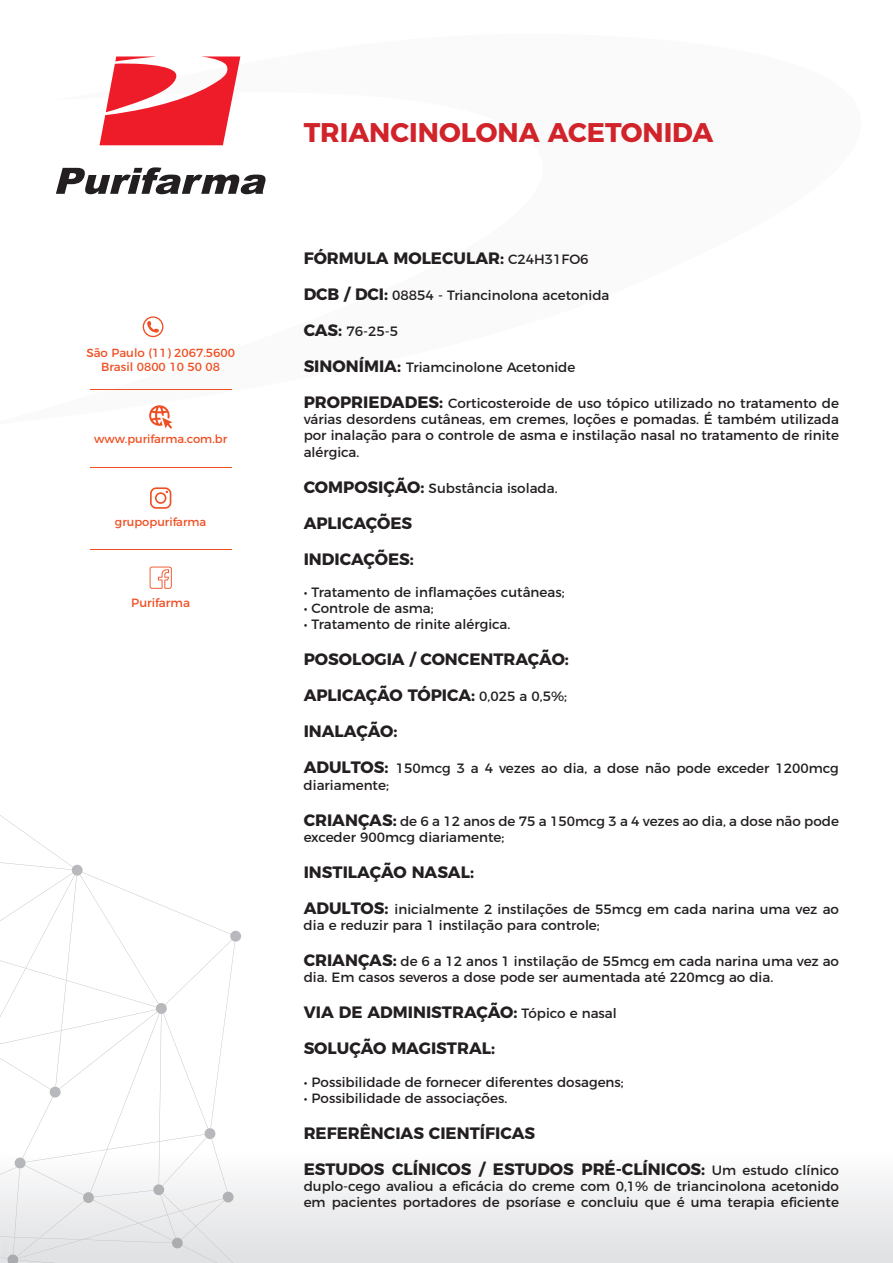
<style>
.page{position:relative;width:893px;height:1263px;background:#fff}
.page>*{position:absolute;margin:0;border:0;box-sizing:border-box;transform-origin:0 0}
.t1{font:700 27px "Montserrat";color:#d1232a}
.t2{font:700 16.5px/36px "Montserrat";color:#231f20}
.t3{font:13.5px/16.2px "Montserrat";color:#231f20}
.t4{font:12px "Montserrat";color:#ef4f23}
.t5{font:11.85px/14.4px "Montserrat";color:#ef4f23;text-align:center}
.t6{font:11.55px "Montserrat";color:#ef4f23}
.s1{font-weight:400;font-size:13.5px}
.s2{font-weight:700;font-size:16.5px}
</style>
<div class="page">
<img style="left:18px;top:1198px;width:144px;height:60px">
<div style="left:93px;top:1200px;width:69px;height:41px;background:#e9eaeb"></div>
<div style="left:25px;top:1168px;width:59px;height:27px;background:#f4f5f5"></div>
<img style="left:90px;top:1168px;width:16px;height:24px">
<img style="left:215px;top:1168px;width:13px;height:24px">
<img style="left:162px;top:1168px;width:32px;height:18px">
<img style="left:160px;top:1195px;width:2px;height:43px">
<img style="left:162px;top:1193px;width:71px;height:70px">
<img style="left:159px;top:1168px;width:1px;height:16px">
<img style="left:13px;top:1175px;width:7px;height:79px">
<img style="left:0;top:1168px;width:26px;height:7px">
<svg style="left:83px;top:1192px;width:11px;height:11px"></svg>
<svg style="left:223px;top:1191px;width:11px;height:11px"></svg>
<svg style="left:0;top:1254px;width:18px;height:9px"></svg>
<svg style="left:0;top:815px;width:241px;height:353px"></svg>
<svg style="left:153px;top:1184px;width:11px;height:11px"></svg>
<svg style="left:172px;top:1237px;width:11px;height:11px"></svg>
<svg style="left:150px;top:487px;width:21px;height:22px"></svg>
<svg style="left:150px;top:567px;width:22px;height:22px"></svg>
<hr style="left:90px;top:389px;width:141px;height:1px;background:#ef4f23">
<hr style="left:90px;top:467px;width:141px;height:1px;background:#ef4f23">
<hr style="left:90px;top:549px;width:141px;height:1px;background:#ef4f23">
<svg style="left:100px;top:56px;width:140px;height:89px"></svg>
<svg style="left:56px;top:167px;width:210px;height:27px"></svg>
<svg style="left:143px;top:316px;width:20px;height:21px"></svg>
<svg style="left:149px;top:405px;width:23px;height:24px"></svg>
<p class="t5" style="left:86px;top:344px;width:150px">São Paulo (11) 2067.5600<br>Brasil 0800 10 50 08</p>
<p class="t6" style="left:94px;top:430px;width:135px">www.purifarma.com.br</p>
<p class="t6" style="left:115px;top:513px;width:93px">grupopurifarma</p>
<p class="t4" style="left:131px;top:593px;width:60px">Purifarma</p>
<h1 class="t1" style="left:304px;top:110px;width:411px">TRIANCINOLONA ACETONIDA</h1>
<p class="t2" style="left:304px;top:239px;width:286px">FÓRMULA MOLECULAR: <span class="s1">C24H31FO6</span></p>
<p class="t3" style="left:304px;top:286px;width:307px"><span class="s2">DCB / DCI:</span> 08854 - Triancinolona acetonida</p>
<p class="t3" style="left:304px;top:322px;width:96px"><span class="s2">CAS:</span> 76-25-5</p>
<p class="t3" style="left:304px;top:358px;width:273px"><span class="s2">SINONÍMIA:</span> Triamcinolone Acetonide</p>
<p class="t3" style="left:304px;top:394px;width:537px;text-align:justify"><span class="s2">PROPRIEDADES:</span> Corticosteroide de uso tópico utilizado no tratamento de várias desordens cutâneas, em cremes, loções e pomadas. É também utilizada por inalação para o controle de asma e instilação nasal no tratamento de rinite alérgica.</p>
<p class="t3" style="left:304px;top:479px;width:256px"><span class="s2">COMPOSIÇÃO:</span> Substância isolada.</p>
<p class="t2" style="left:304px;top:503px;width:112px">APLICAÇÕES<br>INDICAÇÕES:</p>
<p class="t3" style="left:304px;top:583px;width:263px">• Tratamento de inflamações cutâneas;</p>
<p class="t3" style="left:304px;top:599px;width:132px">• Controle de asma;</p>
<p class="t3" style="left:304px;top:615px;width:208px">• Tratamento de rinite alérgica.</p>
<p class="t2" style="left:304px;top:640px;width:267px;text-align:justify">POSOLOGIA / CONCENTRAÇÃO:<br>APLICAÇÃO TÓPICA: <span class="s1">0,025 a 0,5%; </span>INALAÇÃO:</p>
<p class="t3" style="left:304px;top:759px;width:537px"><span class="s2">ADULTOS:</span> 150mcg 3 a 4 vezes ao dia, a dose não pode exceder 1200mcg diariamente;</p>
<p class="t3" style="left:304px;top:812px;width:537px"><span class="s2">CRIANÇAS:</span> de 6 a 12 anos de 75 a 150mcg 3 a 4 vezes ao dia, a dose não pode exceder 900mcg diariamente;</p>
<p class="t2" style="left:304px;top:853px;width:172px">INSTILAÇÃO NASAL:</p>
<p class="t3" style="left:304px;top:900px;width:537px"><span class="s2">ADULTOS:</span> inicialmente 2 instilações de 55mcg em cada narina uma vez ao dia e reduzir para 1 instilação para controle;</p>
<p class="t3" style="left:304px;top:952px;width:537px"><span class="s2">CRIANÇAS:</span> de 6 a 12 anos 1 instilação de 55mcg em cada narina uma vez ao dia. Em casos severos a dose pode ser aumentada até 220mcg ao dia.</p>
<p class="t2" style="left:304px;top:993px;width:315px">VIA DE ADMINISTRAÇÃO: <span class="s1">Tópico e nasal<br></span>SOLUÇÃO MAGISTRAL:</p>
<p class="t3" style="left:304px;top:1073px;width:322px">• Possibilidade de fornecer diferentes dosagens;</p>
<p class="t3" style="left:304px;top:1089px;width:205px">• Possibilidade de associações.</p>
<p class="t2" style="left:304px;top:1114px;width:537px">REFERÊNCIAS CIENTÍFICAS<br>ESTUDOS CLÍNICOS / ESTUDOS PRÉ-CLÍNICOS: <span class="s1">Um estudo clínico</span></p>
<p class="t3" style="left:304px;top:1177px;width:537px">duplo-cego avaliou a eficácia do creme com 0,1% de triancinolona acetonido em pacientes portadores de psoríase e concluiu que é uma terapia eficiente</p>
</div>
